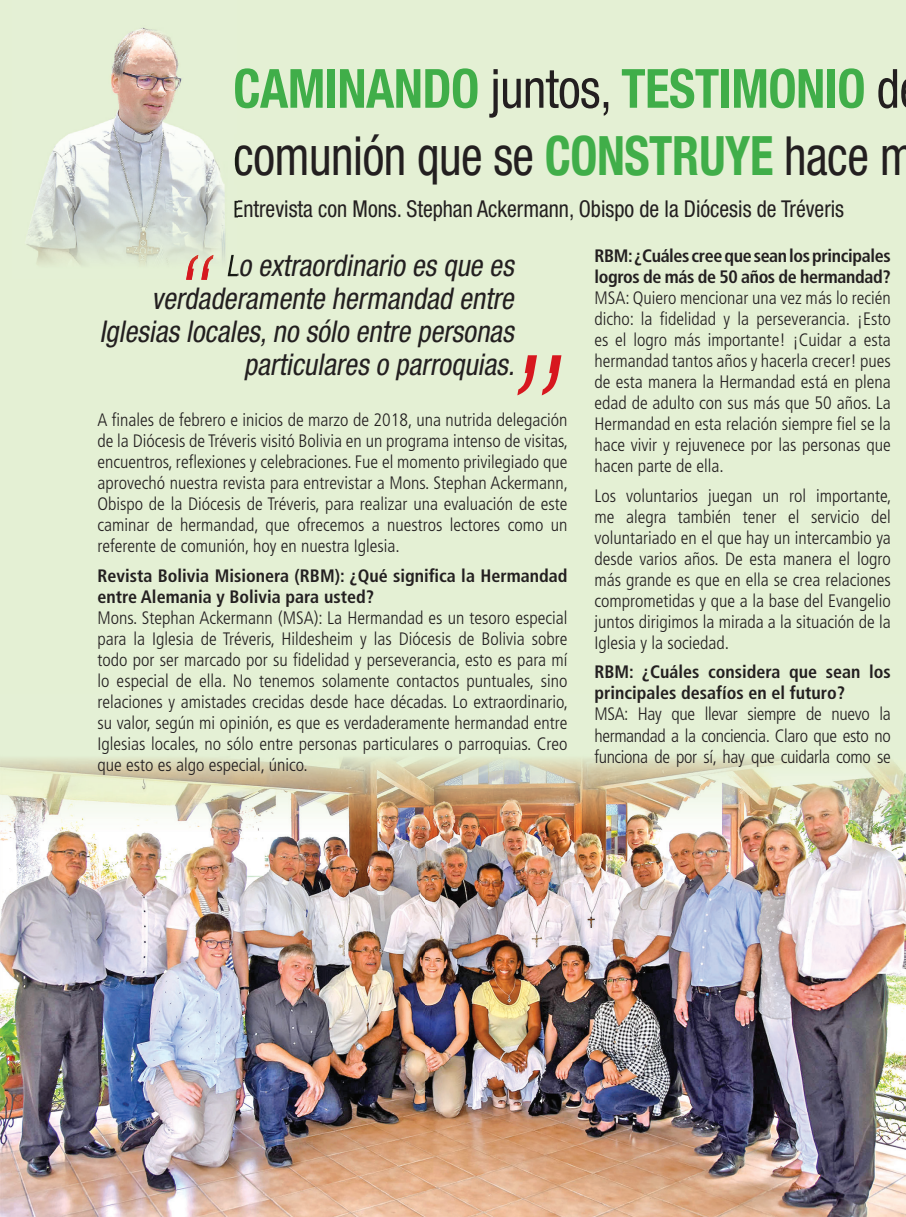
<style>
.page{position:relative;width:906px;height:1217px;background:#fff}
.page>*{position:absolute;margin:0;border:0;box-sizing:border-box;transform-origin:0 0}
.t1{font:700 condensed 54px "Helvetica Neue";letter-spacing:-.01em;color:#40ae49;scale:.94 1}
.t2{font:condensed 54px "Helvetica Neue LT Std";letter-spacing:-.01em;color:#231f20;scale:.9 1}
.t3{font:italic condensed 30px/33px "Helvetica Neue LT Std";color:#231f20;text-align:right;scale:.96 1}
.t4{font:condensed 23.25px "Helvetica Neue LT Std";color:#231f20;scale:.94 1}
.t5{font:300 condensed 18px/21px "Frutiger LT Std";color:#231f20;text-align:justify}
.t6{font:700 condensed 18px/21px "Frutiger LT Std";color:#231f20}
.t7{font:700 condensed 18px/21px "Frutiger LT Std";letter-spacing:-.02em;color:#231f20}
.s1{font-family:"Helvetica Neue LT Std";font-weight:400;color:#231f20}
.s2{font-family:"Helvetica Neue";font-weight:700;color:#40ae49}
</style>
<div class="page">
<div style="left:0;top:0;width:906px;height:1216px;background:#e4f0d4"></div>
<img style="left:0;top:758px;width:906px;height:458px">
<svg style="left:517px;top:355px;width:44px;height:40px"></svg>
<img style="left:26px;top:27px;width:209px;height:238px">
<img style="left:234px;top:200px;width:3px;height:21px">
<img style="left:235px;top:74px;width:2px;height:29px">
<img style="left:235px;top:150px;width:2px;height:22px">
<img style="left:186px;top:255px;width:27px;height:25px">
<img style="left:227px;top:255px;width:10px;height:22px">
<h1 class="t1" style="left:233px;top:44px;width:710px">CAMINANDO <span class="s1">juntos,</span> TESTIMONIO <span class="s1">d</span></h1>
<h1 class="t2" style="left:233px;top:125px;width:759px">comunión que se <span class="s2">CONSTRUYE</span> hace m</h1>
<p class="t4" style="left:233px;top:196px;width:651px">Entrevista con Mons. Stephan Ackermann, Obispo de la Diócesis de Tréveris</p>
<h2 class="t3" style="left:99px;top:249px;width:440px">Lo extraordinario es que es verdaderamente hermandad entre<br>Iglesias locales,no sólo entre personas particulares o parroquias.</h2>
<p class="t7" style="left:594px;top:245px;width:298px">RBM: ¿Cuáles cree que sean los principales logros de más de 50 años de hermandad?</p>
<p class="t5" style="left:594px;top:287px;width:298px">MSA: Quiero mencionar una vez más lo recién dicho: la fidelidad y la perseverancia. ¡Esto es el logro más importante! ¡Cuidar a esta hermandad tantos años y hacerla crecer! pues de esta manera la Hermandad está en plena edad de adulto con sus más que 50 años. La Hermandad en esta relación siempre fiel se la hace vivir y rejuvenece por las personas que hacen parte de ella.</p>
<p class="t5" style="left:594px;top:485px;width:298px">Los voluntarios juegan un rol importante, me alegra también tener el servicio del voluntariado en el que hay un intercambio ya desde varios años. De esta manera el logro más grande es que en ella se crea relaciones comprometidas y que a la base del Evangelio juntos dirigimos la mirada a la situación de la Iglesia y la sociedad.</p>
<p class="t6" style="left:594px;top:661px;width:298px">RBM: ¿Cuáles considera que sean los principales desafíos en el futuro?</p>
<p class="t5" style="left:594px;top:703px;width:298px">MSA: Hay que llevar siempre de nuevo la hermandad a la conciencia. Claro que esto no funciona de por sí, hay que cuidarla como se</p>
<p class="t5" style="left:97px;top:409px;width:472px">A finales de febrero e inicios de marzo de 2018, una nutrida delegación de la Diócesis de Tréveris visitó Bolivia en un programa intenso de visitas, encuentros, reflexiones y celebraciones. Fue el momento privilegiado que aprovechó nuestra revista para entrevistar a Mons. Stephan Ackermann, Obispo de la Diócesis de Tréveris, para realizar una evaluación de este caminar de hermandad, que ofrecemos a nuestros lectores como un referente de comunión, hoy en nuestra Iglesia.</p>
<p class="t6" style="left:97px;top:565px;width:471px">Revista Bolivia Misionera (RBM): ¿Qué significa la Hermandad entre Alemania y Bolivia para usted?</p>
<p class="t5" style="left:97px;top:607px;width:472px">Mons. Stephan Ackermann (MSA): La Hermandad es un tesoro especial para la Iglesia de Tréveris, Hildesheim y las Diócesis de Bolivia sobre todo por ser marcado por su fidelidad y perseverancia, esto es para mí lo especial de ella. No tenemos solamente contactos puntuales, sino relaciones y amistades crecidas desde hace décadas. Lo extraordinario, su valor, según mi opinión, es que es verdaderamente hermandad entre Iglesias locales, no sólo entre personas particulares o parroquias. Creo que esto es algo especial, único.</p>
</div>
